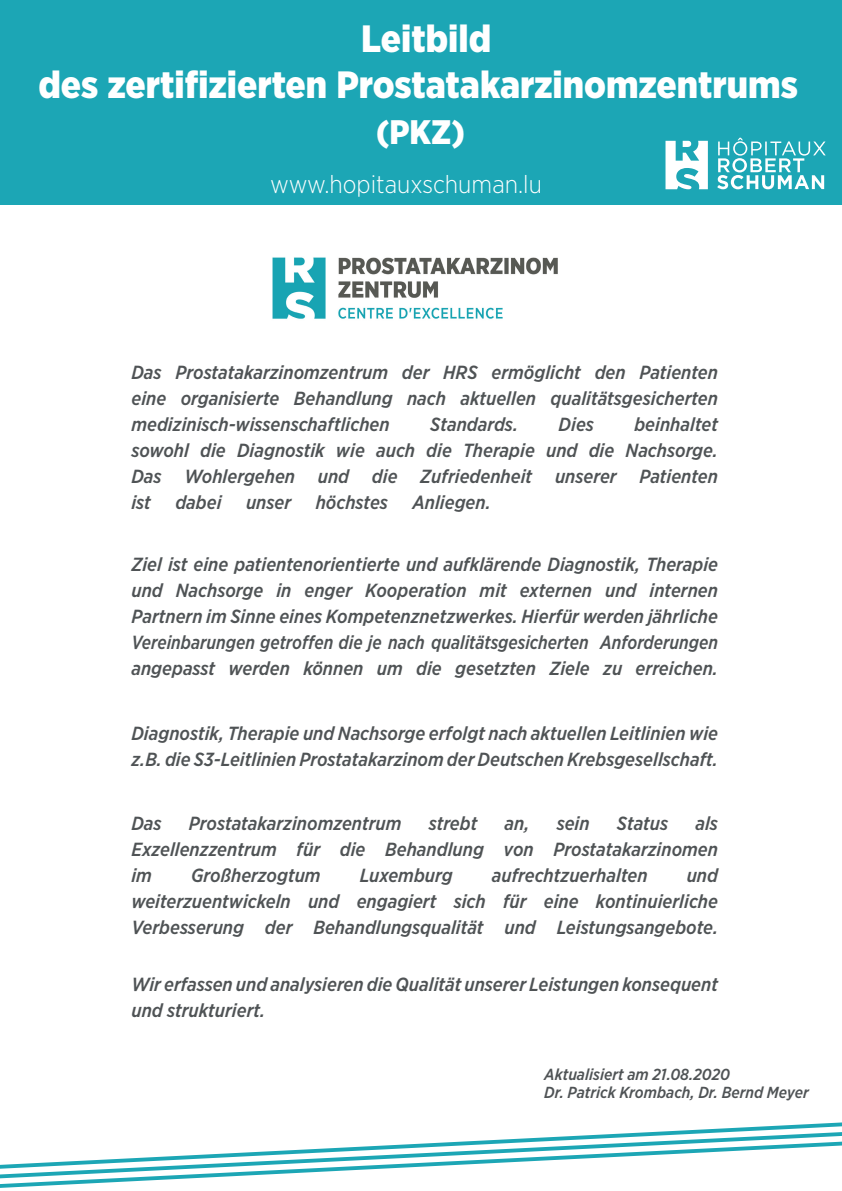
<style>
.page{position:relative;width:842px;height:1191px;background:#fff}
.page>*{position:absolute;margin:0;border:0;box-sizing:border-box;transform-origin:0 0}
.t1{font:900 38px "Gotham Narrow";color:#fff}
.t2{font:900 34px "Gotham Narrow";color:#fff}
.t3{font:300 25px "Gotham Narrow";color:#fff}
.t4{font:italic 500 19px/26px "Gotham Narrow";color:#4f5355;text-align:justify}
.t5{font:italic 500 16px "Gotham Narrow";color:#4f5355}
</style>
<div class="page">
<div style="left:0;top:0;width:842px;height:204px;background:#1ca6b5"></div>
<img style="left:272px;top:257px;width:286px;height:62px">
<svg style="left:665px;top:141px;width:43px;height:48px"></svg>
<svg style="left:717px;top:138px;width:109px;height:51px"></svg>
<svg style="left:594px;top:1125px;width:248px;height:10px"></svg>
<svg style="left:0;top:1135px;width:842px;height:53px"></svg>
<p class="t1" style="left:361px;top:14px;width:131px">Leitbild</p>
<p class="t1" style="left:38px;top:60px;width:761px">des zertifizierten Prostatakarzinomzentrums</p>
<p class="t2" style="left:376px;top:110px;width:90px">(PKZ)</p>
<p class="t3" style="left:270px;top:169px;width:273px">www.hopitauxschuman.lu</p>
<p class="t4" style="left:131px;top:359px;width:588px">Das Prostatakarzinomzentrum der HRS ermöglicht den Patienten eine organisierte Behandlung nach aktuellen qualitätsgesicherten medizinisch-wissenschaftlichen</p>
<p class="t4" style="left:131px;top:411px;width:588px;text-align:right">beinhaltet<br>sowohl die Diagnostik wie auch die Therapie und die Nachsorge.</p>
<p class="t4" style="left:131px;top:463px;width:588px">Das Wohlergehen und die Zufriedenheit unserer Patienten ist</p>
<p class="t4" style="left:430px;top:411px;width:90px">Standards.</p>
<p class="t4" style="left:559px;top:411px;width:37px">Dies</p>
<p class="t4" style="left:175px;top:489px;width:48px">dabei</p>
<p class="t4" style="left:246px;top:489px;width:47px">unser</p>
<p class="t4" style="left:316px;top:489px;width:74px">höchstes</p>
<p class="t4" style="left:412px;top:489px;width:80px">Anliegen.</p>
<p class="t4" style="left:131px;top:551px;width:588px">Ziel ist eine patientenorientierte und aufklärende Diagnostik, Therapie und Nachsorge in enger Kooperation mit externen und internen Partnern im Sinne eines Kompetenznetzwerkes. Hierfür werden jährliche Vereinbarungen getroffen die je nach qualitätsgesicherten Anforderungen angepasst werden können um die gesetzten Ziele zu erreichen.</p>
<p class="t4" style="left:131px;top:720px;width:588px">Diagnostik, Therapie und Nachsorge erfolgt nach aktuellen Leitlinien wie z.B. die S3-Leitlinien Prostatakarzinom der Deutschen Krebsgesellschaft.</p>
<p class="t4" style="left:131px;top:810px;width:32px">Das</p>
<p class="t4" style="left:189px;top:810px;width:214px">Prostatakarzinomzentrum</p>
<p class="t4" style="left:429px;top:810px;width:50px">strebt</p>
<p class="t4" style="left:505px;top:810px;width:26px">an,</p>
<p class="t4" style="left:557px;top:810px;width:35px">sein</p>
<p class="t4" style="left:617px;top:810px;width:53px">Status</p>
<p class="t4" style="left:131px;top:810px;width:588px;text-indent:564px">als Exzellenzzentrum für die Behandlung von Prostatakarzinomen im</p>
<p class="t4" style="left:191px;top:862px;width:131px">Großherzogtum</p>
<p class="t4" style="left:360px;top:862px;width:94px">Luxemburg</p>
<p class="t4" style="left:492px;top:862px;width:157px">aufrechtzuerhalten</p>
<p class="t4" style="left:131px;top:862px;width:588px;text-indent:555px">und weiterzuentwickeln und engagiert sich für eine kontinuierliche Verbesserung der Behandlungsqualität und Leistungsangebote.</p>
<p class="t4" style="left:131px;top:970px;width:588px">Wir erfassen und analysieren die Qualität unserer Leistungen konsequent und strukturiert.</p>
<p class="t5" style="left:544px;top:1064px;width:187px">Aktualisiert am 21.08.2020</p>
<p class="t5" style="left:544px;top:1082px;width:266px">Dr. Patrick Krombach, Dr. Bernd Meyer</p>
</div>
